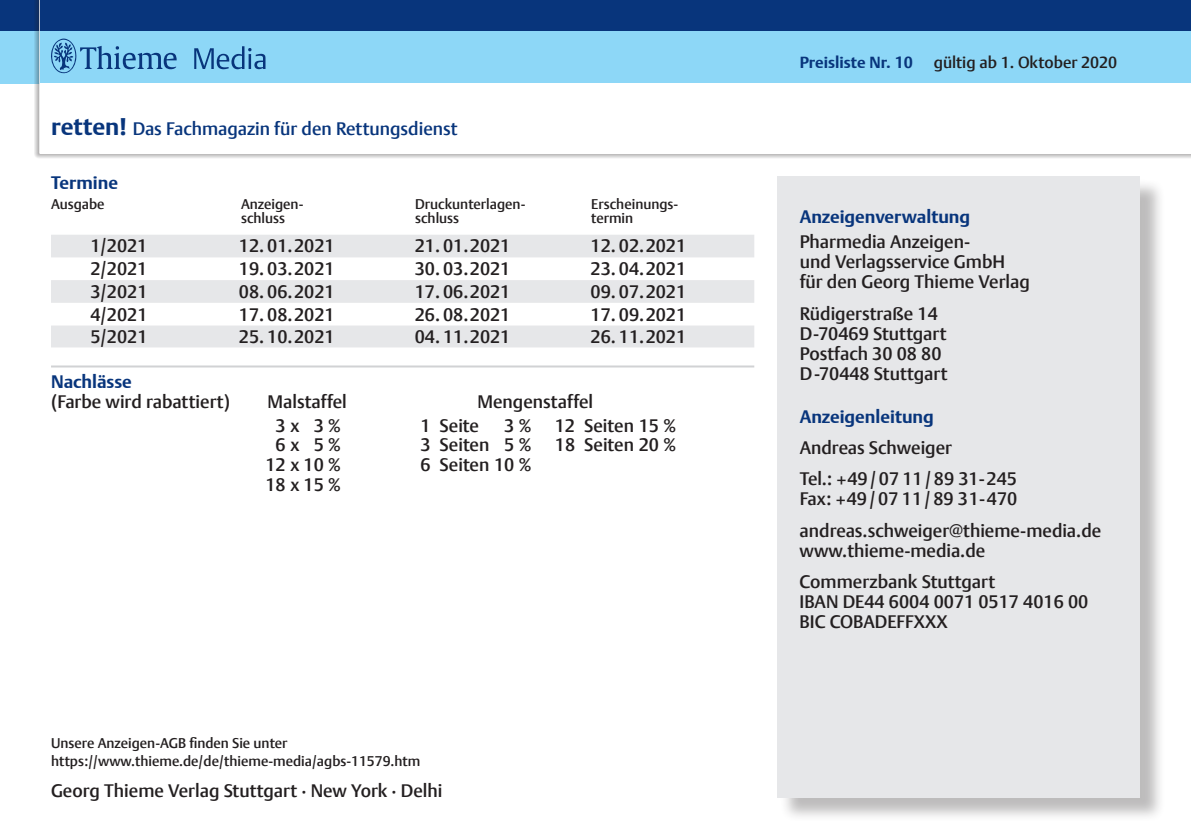
<style>
.page{position:relative;width:1191px;height:840px;background:#fff}
.page>*{position:absolute;margin:0;border:0;box-sizing:border-box;transform-origin:0 0}
.t1{font:500 18px/20px "Thieme Argo 2011";color:#231f20}
.t2{font:700 18px "Thieme Argo 2011";color:#08357c}
.t3{font:500 18px "Thieme Argo 2011";color:#08357c}
.t4{font:500 18px "Thieme Argo 2011";color:#231f20}
.t5{font:500 16px "Thieme Argo 2011";color:#231f20}
.t6{font:700 16px "Thieme Argo 2011";color:#08357c}
.t7{font:500 14px/18px "Thieme Argo 2011";color:#231f20}
.s1{font-weight:700;font-size:24px}
.s2{font-style:inherit}
</style>
<div class="page">
<div style="left:0;top:0;width:1191px;height:31px;background:#08357c"></div>
<div style="left:0;top:31px;width:1191px;height:52px;background:#8dd7f7"></div>
<div style="left:34px;top:0;width:1157px;height:158px;background:#231f20;opacity:.75"></div>
<div style="left:40px;top:0;width:1151px;height:31px;background:#08357c"></div>
<div style="left:40px;top:31px;width:1151px;height:52px;background:#8dd7f7"></div>
<div style="left:40px;top:83px;width:1151px;height:71px;background:#fff"></div>
<svg style="left:194px;top:46px;width:71px;height:23px"></svg>
<svg style="left:51px;top:39px;width:126px;height:35px"></svg>
<div style="left:779px;top:179px;width:386px;height:643px;background:#231f20;opacity:.3"></div>
<div style="left:777px;top:176px;width:363px;height:621px;background:#e6e7e9"></div>
<svg style="left:51px;top:235px;width:703px;height:112px;fill:#e6e7e9"></svg>
<hr style="left:52px;top:365px;width:701px;height:2px;background:#d1d2d4">
<p class="t3" style="left:51px;top:116px;width:408px"><span class="s1">retten!</span> Das Fachmagazin für den Rettungsdienst</p>
<p class="t2" style="left:51px;top:170px;width:68px">Termine</p>
<p class="t7" style="left:51px;top:194px;width:55px">Ausgabe</p>
<p class="t7" style="left:241px;top:194px;width:61px">Anzeigen-</p>
<p class="t7" style="left:415px;top:194px;width:109px">Druckunterlagen-</p>
<p class="t7" style="left:591px;top:194px;width:87px">Erscheinungs-</p>
<p class="t7" style="left:241px;top:208px;width:46px">schluss</p>
<p class="t7" style="left:415px;top:208px;width:46px">schluss</p>
<p class="t7" style="left:591px;top:208px;width:43px">termin</p>
<p class="t1" style="left:90px;top:235px;width:59px">1/2021</p>
<p class="t1" style="left:239px;top:235px;width:97px">12. 01.2021</p>
<p class="t1" style="left:415px;top:235px;width:97px">21. 01.2021</p>
<p class="t1" style="left:590px;top:235px;width:97px">12. 02.2021</p>
<p class="t1" style="left:90px;top:258px;width:59px">2/2021</p>
<p class="t1" style="left:239px;top:258px;width:97px">19. 03.2021</p>
<p class="t1" style="left:415px;top:258px;width:97px">30. 03.2021</p>
<p class="t1" style="left:590px;top:258px;width:97px">23. 04.2021</p>
<p class="t4" style="left:90px;top:279px;width:59px">3/20<span class="s2">21</span></p>
<p class="t1" style="left:239px;top:281px;width:97px">08. 06.2021</p>
<p class="t4" style="left:415px;top:279px;width:97px">17. 06.<span class="s2">2021</span></p>
<p class="t1" style="left:590px;top:281px;width:97px">09. 07.2021</p>
<p class="t4" style="left:90px;top:302px;width:59px">4/20<span class="s2">21</span></p>
<p class="t1" style="left:239px;top:303px;width:97px">17. 08.2021</p>
<p class="t1" style="left:415px;top:303px;width:97px">26. 08.2021</p>
<p class="t1" style="left:590px;top:303px;width:97px">17. 09.2021</p>
<p class="t4" style="left:90px;top:324px;width:59px">5/20<span class="s2">21</span></p>
<p class="t1" style="left:239px;top:326px;width:97px">25. 10.2021</p>
<p class="t1" style="left:415px;top:326px;width:97px">04. 11.2021</p>
<p class="t1" style="left:590px;top:326px;width:97px">26. 11.2021</p>
<p class="t2" style="left:51px;top:369px;width:82px">Nachlässe</p>
<p class="t1" style="left:51px;top:390px;width:180px">(Farbe wird rabattiert)</p>
<p class="t1" style="left:267px;top:390px;width:81px">Malstaffel</p>
<p class="t1" style="left:477px;top:390px;width:117px">Mengenstaffel</p>
<p class="t1" style="left:275px;top:414px;width:67px">3x 3 %</p>
<p class="t1" style="left:420px;top:414px;width:60px">1 Seite</p>
<p class="t1" style="left:504px;top:414px;width:29px">3 %</p>
<p class="t1" style="left:555px;top:414px;width:123px">12 Seiten 15 %</p>
<p class="t1" style="left:275px;top:434px;width:67px">6x 5 %</p>
<p class="t1" style="left:420px;top:434px;width:113px">3 Seiten 5 %</p>
<p class="t1" style="left:555px;top:434px;width:123px">18 Seiten 20 %</p>
<p class="t1" style="left:265px;top:454px;width:77px">12 x 10 %</p>
<p class="t1" style="left:420px;top:454px;width:113px">6 Seiten 10 %</p>
<p class="t1" style="left:265px;top:474px;width:77px">18 x 15 %</p>
<p class="t7" style="left:51px;top:733px;width:371px">Unsere Anzeigen-AGB finden Sie unter https://www.thieme.de/de/thieme-media/agbs-11579.htm</p>
<p class="t1" style="left:51px;top:780px;width:393px">Georg Thieme Verlag Stuttgart · New York · Delhi</p>
<p class="t6" style="left:799px;top:52px;width:115px">Preisliste Nr. 10</p>
<p class="t5" style="left:933px;top:52px;width:185px">gültig ab 1. Oktober 2020</p>
<p class="t2" style="left:799px;top:204px;width:172px">Anzeigenverwaltung</p>
<p class="t1" style="left:799px;top:231px;width:232px">Pharmedia Anzeigen-<br>und Verlagsservice GmbH für den Georg Thieme Verlag</p>
<p class="t1" style="left:799px;top:303px;width:149px">Rüdigerstraße 14<br>D-70469 Stuttgart<br>Postfach 30 08 80<br>D-70448 Stuttgart</p>
<p class="t2" style="left:799px;top:404px;width:136px">Anzeigenleitung</p>
<p class="t1" style="left:799px;top:431px;width:219px;line-height:31.4px">Andreas Schweiger<br>Tel.: +49 / 07 11 / 89 31- 245</p>
<p class="t1" style="left:799px;top:482px;width:303px;line-height:31.4px">Fax: +49 / 07 11 / 89 31- 470 andreas.schweiger@thieme-media.de</p>
<p class="t1" style="left:799px;top:534px;width:197px;line-height:31.4px">www.thieme-media.de<br>Commerzbank Stuttgart</p>
<p class="t1" style="left:799px;top:591px;width:290px">IBAN DE44 6004 0071 0517 4016 00<br>BIC COBADEFFXXX</p>
</div>
